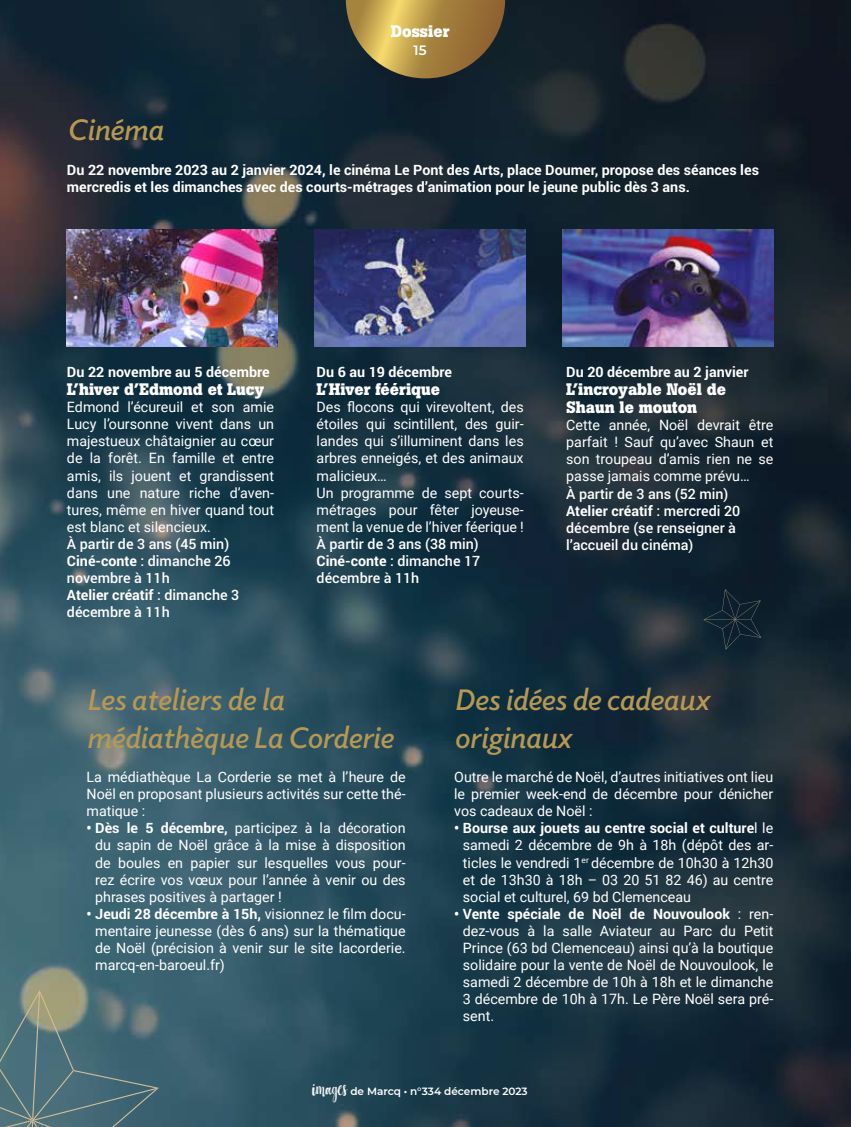
<style>
.page{position:relative;width:851px;height:1127px;background:#fff}
.page>*{position:absolute;margin:0;border:0;box-sizing:border-box;transform-origin:0 0}
.t1{font:italic 600 30px/37.5px "Elido";letter-spacing:-.01em;color:#b69853}
.t2{font:700 16.5px/18px "Boton";color:#fff}
.t3{font:14.25px/17.1px "Roboto";color:#fff;text-align:justify}
.t4{font:500 14.25px/17.1px "Roboto";color:#fff}
.t5{font:700 14.25px/17.1px "Roboto";color:#fff}
.t6{font:600 13.5px "Montserrat";color:#fff}
.t7{font:600 10.5px "Montserrat";color:#fff}
.s1{font-weight:700}
</style>
<div class="page">
<img style="left:0;top:0;width:850px;height:1127px">
<svg style="left:346px;top:0;width:159px;height:78px;background:#917941"></svg>
<img style="left:67px;top:230px;width:210px;height:117px">
<img style="left:315px;top:230px;width:210px;height:117px">
<img style="left:563px;top:230px;width:210px;height:117px">
<svg style="left:0;top:990px;width:159px;height:137px;background:#557379"></svg>
<svg style="left:703px;top:589px;width:58px;height:61px;background:#132531"></svg>
<p class="t2" style="left:390px;top:23px;width:60px">Dossier</p>
<p class="t6" style="left:413px;top:41px;width:15px">15</p>
<h1 class="t1" style="left:67px;top:110px;width:98px">Cinéma</h1>
<p class="t5" style="left:67px;top:161px;width:693px">Du 22 novembre 2023 au 2 janvier 2024, le cinéma Le Pont des Arts, place Doumer, propose des séances les mercredis et les dimanches avec des courts-métrages d’animation pour le jeune public dès 3 ans.</p>
<p class="t5" style="left:67px;top:363px;width:204px">Du 22 novembre au 5 décembre</p>
<p class="t2" style="left:67px;top:380px;width:198px">L’hiver d’Edmond et Lucy</p>
<p class="t3" style="left:67px;top:398px;width:208px">Edmond l’écureuil et son amie Lucy l’oursonne vivent dans un majestueux châtaignier au cœur de la forêt. En famille et entre amis, ils jouent et grandissent dans une nature riche d’aven&shy;tures, même en hiver quand tout est blanc et silencieux.</p>
<p class="t4" style="left:67px;top:535px;width:174px">À partir de 3 ans (45 min)<br><span class="s1">Ciné-conte</span> : dimanche 26 novembre à 11h<br><span class="s1">Atelier créatif</span> : dimanche 3 décembre à 11h</p>
<p class="t5" style="left:316px;top:363px;width:137px">Du 6 au 19 décembre</p>
<p class="t2" style="left:316px;top:380px;width:125px">L’Hiver féérique</p>
<p class="t3" style="left:316px;top:398px;width:208px;text-align:left">Des flocons qui virevoltent, des étoiles qui scintillent, des guir&shy;landes qui s’illuminent dans les arbres enneigés, et des animaux malicieux…<br>Un programme de sept courts&shy;métrages pour fêter joyeuse&shy;ment la venue de l’hiver féerique !</p>
<p class="t4" style="left:316px;top:535px;width:165px;text-align:justify">À partir de 3 ans (38 min)<br><span class="s1">Ciné-conte</span> : dimanche 17 décembre à 11h</p>
<p class="t5" style="left:566px;top:363px;width:184px">Du 20 décembre au 2 janvier</p>
<p class="t2" style="left:566px;top:380px;width:161px">L’incroyable Noël de<br>Shaun le mouton</p>
<p class="t3" style="left:566px;top:416px;width:208px">Cette année, Noël devrait être parfait ! Sauf qu’avec Shaun et son troupeau d’amis rien ne se passe jamais comme prévu…</p>
<p class="t4" style="left:566px;top:484px;width:175px">À partir de 3 ans (52 min)<br><span class="s1">Atelier créatif</span> : mercredi 20 décembre (se renseigner à l’accueil du cinéma)</p>
<h1 class="t1" style="left:86px;top:680px;width:308px">Les ateliers de la médiathèque La Corderie</h1>
<p class="t3" style="left:86px;top:768px;width:320px">La médiathèque La Corderie se met à l’heure de Noël en proposant plusieurs activités sur cette thé&shy;matique :</p>
<p class="t3" style="left:95px;top:819px;width:312px;text-indent:-9px"><span class="s1">• Dès le 5 décembre,</span> participez à la décoration du sapin de Noël grâce à la mise à disposition de boules en papier sur lesquelles vous pour&shy;rez écrire vos vœux pour l’année à venir ou des phrases positives à partager !</p>
<p class="t3" style="left:95px;top:905px;width:312px;text-indent:-9px"><span class="s1">• Jeudi 28 décembre à 15h,</span> visionnez le film docu&shy;mentaire jeunesse (dès 6 ans) sur la thématique de Noël (précision à venir sur le site lacorderie. marcq-en-baroeul.fr)</p>
<h1 class="t1" style="left:454px;top:680px;width:257px">Des idées de cadeaux originaux</h1>
<p class="t3" style="left:454px;top:768px;width:320px">Outre le marché de Noël, d’autres initiatives ont lieu le premier week-end de décembre pour dénicher vos cadeaux de Noël :</p>
<p class="t3" style="left:463px;top:819px;width:312px;text-indent:-9px"><span class="s1">• Bourse aux jouets au centre social et culture</span>l le samedi 2 décembre de 9h à 18h (dépôt des ar&shy;ticles le vendredi 1<sup>er</sup> décembre de 10h30 à 12h30 et de 13h30 à 18h – 03 20 51 82 46) au centre social et culturel, 69 bd Clemenceau</p>
<p class="t3" style="left:463px;top:905px;width:312px;text-indent:-9px"><span class="s1">• Vente spéciale de Noël de Nouvoulook</span> : ren&shy;dez-vous à la salle Aviateur au Parc du Petit Prince (63 bd Clemenceau) ainsi qu’à la boutique solidaire pour la vente de Noël de Nouvoulook, le samedi 2 décembre de 10h à 18h et le dimanche 3 décembre de 10h à 17h. Le Père Noël sera pré&shy;sent.</p>
<p class="t7" style="left:312px;top:1083px;width:217px"><sup>images</sup> de Marcq • n°334 décembre 2023</p>
</div>
